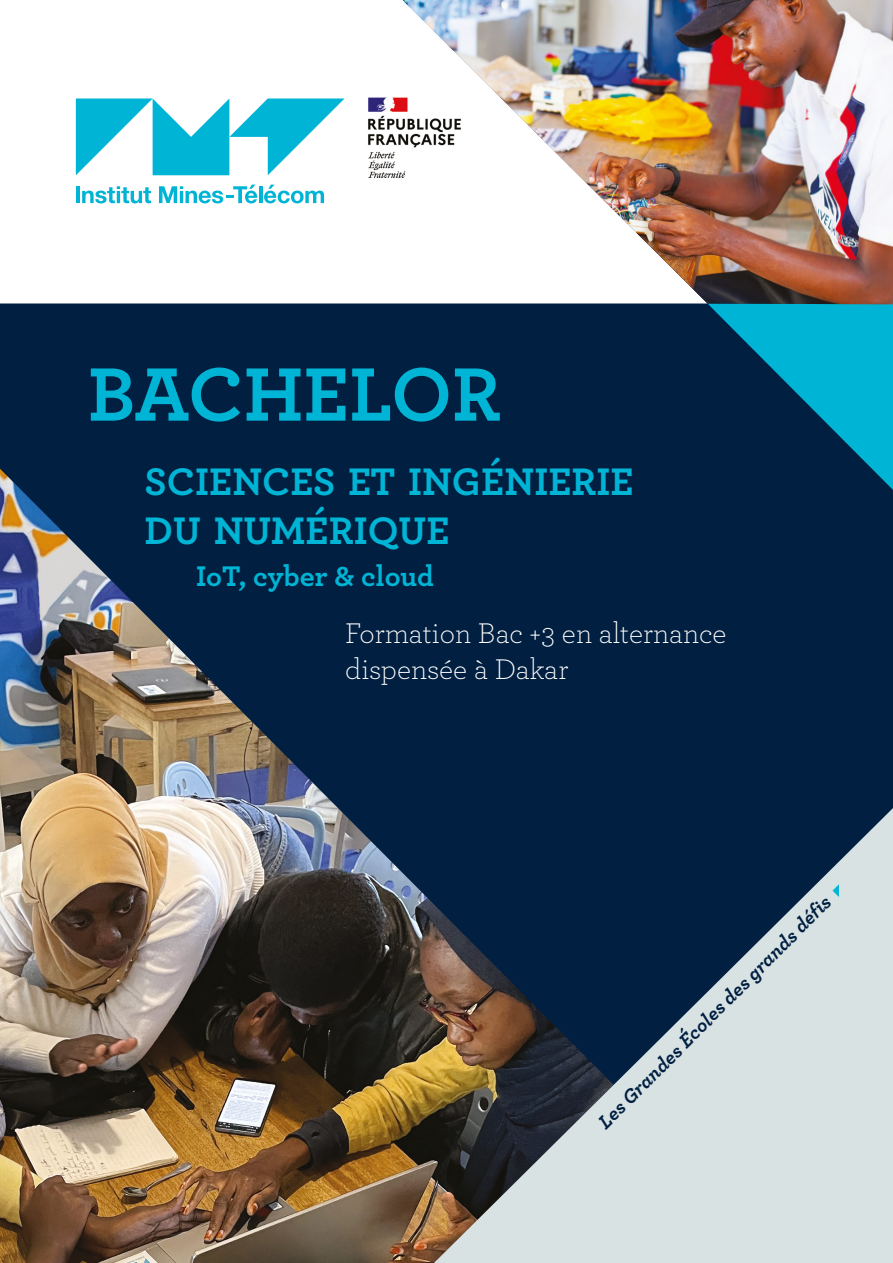
<style>
.page{position:relative;width:893px;height:1263px;background:#fff}
.page>*{position:absolute;margin:0;border:0;box-sizing:border-box;transform-origin:0 0}
.t1{font:700 79.35px "Archer";color:#00b4d5}
.t2{font:700 40.2px/49.1px "Archer";color:#00b4d5}
.t3{font:300 29.85px/35.8px "Archer";color:#fff}
.t4{font:700 29.85px "Archer";color:#00b4d5}
.t5{font:italic 700 20.1px "Archer";color:#001f41}
</style>
<div class="page">
<img style="left:0;top:303px;width:893px;height:960px">
<svg style="left:707px;top:304px;width:186px;height:186px;background:#00688a"></svg>
<svg style="left:434px;top:808px;width:459px;height:455px;background:#788590"></svg>
<svg style="left:832px;top:884px;width:7px;height:13px"></svg>
<svg style="left:76px;top:98px;width:269px;height:77px"></svg>
<hr style="left:76px;top:186px;width:4px;height:17px;background:#00b4d5">
<svg style="left:82px;top:186px;width:69px;height:17px"></svg>
<hr style="left:259px;top:186px;width:3px;height:17px;background:#00b4d5">
<svg style="left:159px;top:185px;width:98px;height:18px"></svg>
<svg style="left:264px;top:185px;width:60px;height:18px"></svg>
<img style="left:368px;top:97px;width:36px;height:81px">
<img style="left:404px;top:0;width:489px;height:304px">
<h1 class="t1" style="left:88px;top:332px;width:415px">BACHELOR</h1>
<h2 class="t2" style="left:145px;top:454px;width:491px">SCIENCES ET INGÉNIERIE<br>DU NUMÉRIQUE</h2>
<p class="t4" style="left:196px;top:553px;width:239px">IoT, cyber &amp; cloud</p>
<p class="t3" style="left:345px;top:614px;width:383px">Formation Bac +3 en alternance dispensée à Dakar</p>
<p class="t5" style="left:590px;top:1114px;width:322px;rotate:-45deg">Les Grandes Écoles des grands défis</p>
</div>
